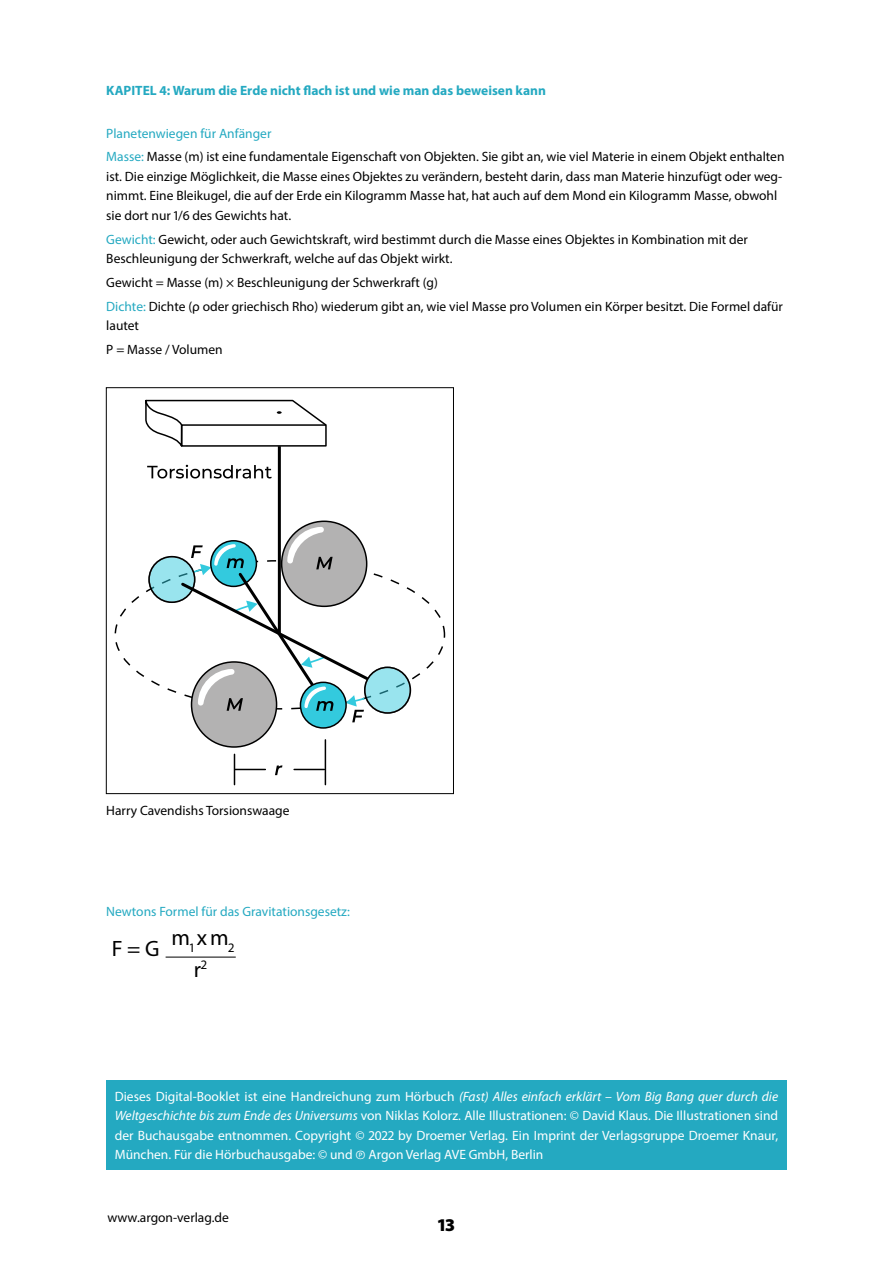
<style>
.page{position:relative;width:893px;height:1263px;background:#fff}
.page>*{position:absolute;margin:0;border:0;box-sizing:border-box;transform-origin:0 0}
.Fließtext{font:22.35px "Myriad Pro";color:#000}
.t1{font:900 18px "Myriad Pro";color:#000}
.Fließtext-2{font:13.5px/19.5px "Myriad Pro";color:#000}
.t2{font:13.5px/19.5px "Myriad Pro";color:#fff;text-align:justify}
.Fließtext-3{font:13.5px "Myriad Pro";color:#24a9c1}
.ZÜ{font:700 13.5px "Myriad Pro";color:#24a9c1}
.s1{color:#24a9c1}
.s2{font-style:italic}
</style>
<div class="page">
<svg style="left:145px;top:399px;width:182px;height:49px"></svg>
<svg style="left:365px;top:667px;width:45px;height:46px"></svg>
<svg style="left:149px;top:557px;width:46px;height:45px"></svg>
<div style="left:364px;top:667px;width:47px;height:47px;border:2px solid #000;border-radius:50%"></div>
<div style="left:148px;top:556px;width:47px;height:47px;border:2px solid #000;border-radius:50%"></div>
<div style="left:192px;top:662px;width:85px;height:85px;background:#b3b2b2;border-radius:50%"></div>
<hr style="left:278px;top:446px;width:3px;height:187px;background:#000">
<svg style="left:300px;top:682px;width:46px;height:46px"></svg>
<div style="left:300px;top:682px;width:47px;height:47px;border:2px solid #000;border-radius:50%"></div>
<hr style="left:235px;top:769px;width:30px;height:1px;background:#000">
<hr style="left:294px;top:769px;width:30px;height:1px;background:#000">
<hr style="left:234px;top:754px;width:1px;height:31px;background:#000">
<hr style="left:325px;top:740px;width:1px;height:45px;background:#000">
<svg style="left:147px;top:465px;width:125px;height:13px"></svg>
<svg style="left:275px;top:765px;width:7px;height:10px"></svg>
<svg style="left:179px;top:527px;width:192px;height:195px"></svg>
<div style="left:106px;top:387px;width:348px;height:407px;border:1px solid #000"></div>
<hr style="left:166px;top:957px;width:70px;height:1px;background:#000">
<div style="left:106px;top:1080px;width:681px;height:89px;background:#24a9c1"></div>
<p class="ZÜ" style="left:106px;top:82px;width:441px">KAPITEL 4: Warum die Erde nicht flach ist und wie man das beweisen kann</p>
<p class="Fließtext-3" style="left:106px;top:125px;width:167px">Planetenwiegen für Anfänger</p>
<p class="Fließtext-2" style="left:106px;top:147px;width:680px"><span class="s1">Masse:</span> Masse (m) ist eine fundamentale Eigenschaft von Objekten. Sie gibt an, wie viel Materie in einem Objekt enthalten ist. Die einzige Möglichkeit, die Masse eines Objektes zu verändern, besteht darin, dass man Materie hinzufügt oder weg&shy;nimmt. Eine Bleikugel, die auf der Erde ein Kilogramm Masse hat, hat auch auf dem Mond ein Kilogramm Masse, obwohl sie dort nur 1/6 des Gewichts hat.</p>
<p class="Fließtext-2" style="left:106px;top:229px;width:643px"><span class="s1">Gewicht:</span> Gewicht, oder auch Gewichtskraft, wird bestimmt durch die Masse eines Objektes in Kombination mit der<br>Beschleunigung der Schwerkraft, welche auf das Objekt wirkt.</p>
<p class="Fließtext-2" style="left:106px;top:272px;width:333px">Gewicht = Masse (m) × Beschleunigung der Schwerkraft (g)</p>
<p class="Fließtext-2" style="left:106px;top:296px;width:678px"><span class="s1">Dichte:</span> Dichte (ρ oder griechisch Rho) wiederum gibt an, wie viel Masse pro Volumen ein Körper besitzt. Die Formel dafür lautet</p>
<p class="Fließtext-2" style="left:106px;top:339px;width:118px">Ρ = Masse / Volumen</p>
<p class="Fließtext-2" style="left:106px;top:801px;width:185px">Harry Cavendishs Torsionswaage</p>
<p class="Fließtext-3" style="left:106px;top:903px;width:245px">Newtons Formel für das Gravitationsgesetz:</p>
<p class="Fließtext" style="left:112px;top:935px;width:49px">F = G</p>
<p class="Fließtext" style="left:171px;top:923px;width:65px">m<sub>1</sub>xm<sub>2</sub></p>
<p class="Fließtext" style="left:194px;top:955px;width:15px">r<sup>2</sup></p>
<p class="t2" style="left:115px;top:1086px;width:665px">Dieses Digital-Booklet ist eine Handreichung zum Hörbuch <span class="s2">(Fast) Alles einfach erklärt – Vom Big Bang quer durch die Weltgeschichte bis zum Ende des Universums</span> von Niklas Kolorz. Alle Illustrationen: © David Klaus. Die Illustrationen sind der Buchausgabe entnommen. Copyright © 2022 by Droemer Verlag. Ein Imprint der Verlagsgruppe Droemer Knaur, München. Für die Hörbuchausgabe: © und Argon Verlag AVE GmbH, Berlin</p>
<p class="Fließtext-2" style="left:107px;top:1207px;width:123px">www.argon-verlag.de</p>
<h2 class="t1" style="left:438px;top:1215px;width:18px">13</h2>
</div>
